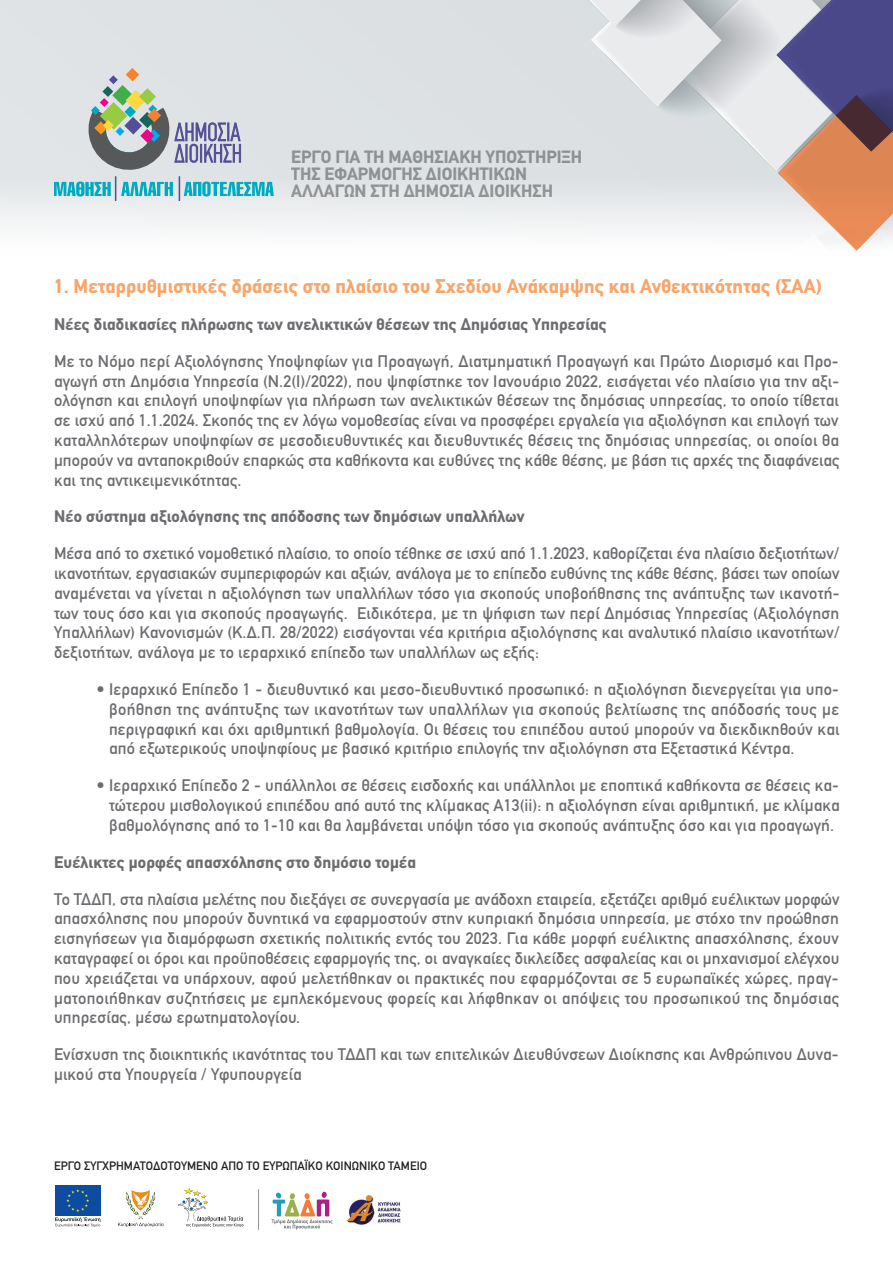
<style>
.page{position:relative;width:893px;height:1263px;background:#fff}
.page>*{position:absolute;margin:0;border:0;box-sizing:border-box;transform-origin:0 0}
.t1{font:700 19.5px "CF Din";letter-spacing:.01em;color:#f9a468}
.t2{font:700 17.55px/17px "CF Din";color:#57585a}
.t3{font:16.5px/19.8px "CF Din";letter-spacing:.01em;color:#6c6d70;text-align:justify}
.t4{font:700 16.5px "CF Din";letter-spacing:.01em;color:#6c6d70}
.t5{font:12px "CF Din";color:#231f20}
</style>
<div class="page">
<svg style="left:0;top:0;width:549px;height:230px"></svg>
<svg style="left:549px;top:0;width:344px;height:251px"></svg>
<svg style="left:54px;top:68px;width:220px;height:133px"></svg>
<svg style="left:178px;top:1188px;width:65px;height:39px"></svg>
<svg style="left:118px;top:1190px;width:45px;height:37px"></svg>
<div style="left:55px;top:1185px;width:45px;height:31px;background:#0d4da1"></div>
<svg style="left:55px;top:1189px;width:45px;height:38px"></svg>
<hr style="left:258px;top:1189px;width:1px;height:41px;background:#231f20">
<img style="left:346px;top:1195px;width:55px;height:30px">
<svg style="left:272px;top:1192px;width:61px;height:37px"></svg>
<p class="t2" style="left:291px;top:149px;width:292px">ΕΡΓΟ ΓΙΑ ΤΗ ΜΑΘΗΣΙΑΚΗ ΥΠΟΣΤΗΡΙΞΗ<br>ΤΗΣ ΕΦΑΡΜΟΓΗΣ ΔΙΟΙΚΗΤΙΚΩΝ<br>ΑΛΛΑΓΩΝ ΣΤΗ ΔΗΜΟΣΙΑ ΔΙΟΙΚΗΣΗ</p>
<p class="t1" style="left:54px;top:276px;width:770px">1. Μεταρρυθμιστικές δράσεις στο πλαίσιο του Σχεδίου Ανάκαμψης και Ανθεκτικότητας (ΣΑΑ)</p>
<p class="t4" style="left:54px;top:315px;width:554px">Νέες διαδικασίες πλήρωσης των ανελικτικών θέσεων της Δημόσιας Υπηρεσίας</p>
<p class="t3" style="left:54px;top:351px;width:787px">Με το Νόμο περί Αξιολόγησης Υποψηφίων για Προαγωγή, Διατμηματική Προαγωγή και Πρώτο Διορισμό και Προ&shy;αγωγή στη Δημόσια Υπηρεσία (Ν.2(Ι)/2022), που ψηφίστηκε τον Ιανουάριο 2022, εισάγεται νέο πλαίσιο για την αξι&shy;ολόγηση και επιλογή υποψηφίων για πλήρωση των ανελικτικών θέσεων της δημόσιας υπηρεσίας, το οποίο τίθεται σε ισχύ από 1.1.2024. Σκοπός της εν λόγω νομοθεσίας είναι να προσφέρει εργαλεία για αξιολόγηση και επιλογή των καταλληλότερων υποψηφίων σε μεσοδιευθυντικές και διευθυντικές θέσεις της δημόσιας υπηρεσίας, οι οποίοι θα μπορούν να ανταποκριθούν επαρκώς στα καθήκοντα και ευθύνες της κάθε θέσης, με βάση τις αρχές της διαφάνειας και της αντικειμενικότητας.</p>
<p class="t4" style="left:54px;top:508px;width:472px">Νέο σύστημα αξιολόγησης της απόδοσης των δημόσιων υπαλλήλων</p>
<p class="t3" style="left:54px;top:544px;width:787px">Mέσα από το σχετικό νομοθετικό πλαίσιο, το οποίο τέθηκε σε ισχύ από 1.1.2023, καθορίζεται ένα πλαίσιο δεξιοτήτων/ ικανοτήτων, εργασιακών συμπεριφορών και αξιών, ανάλογα με το επίπεδο ευθύνης της κάθε θέσης, βάσει των οποίων αναμένεται να γίνεται η αξιολόγηση των υπαλλήλων τόσο για σκοπούς υποβοήθησης της ανάπτυξης των ικανοτή&shy;των τους όσο και για σκοπούς προαγωγής. Ειδικότερα, με τη ψήφιση των περί Δημόσιας Υπηρεσίας (Αξιολόγηση Υπαλλήλων) Κανονισμών (Κ.Δ.Π. 28/2022) εισάγονται νέα κριτήρια αξιολόγησης και αναλυτικό πλαίσιο ικανοτήτων/ δεξιοτήτων, ανάλογα με το ιεραρχικό επίπεδο των υπαλλήλων ως εξής:</p>
<p class="t3" style="left:109px;top:680px;width:732px;text-indent:-13px">• Ιεραρχικό Επίπεδο 1 - διευθυντικό και μεσο-διευθυντικό προσωπικό: η αξιολόγηση διενεργείται για υπο&shy;βοήθηση της ανάπτυξης των ικανοτήτων των υπαλλήλων για σκοπούς βελτίωσης της απόδοσής τους με περιγραφική και όχι αριθμητική βαθμολογία. Οι θέσεις του επιπέδου αυτού μπορούν να διεκδικηθούν και από εξωτερικούς υποψηφίους με βασικό κριτήριο επιλογής την αξιολόγηση στα Εξεταστικά Κέντρα.</p>
<p class="t3" style="left:109px;top:776px;width:732px;text-indent:-13px">• Ιεραρχικό Επίπεδο 2 - υπάλληλοι σε θέσεις εισδοχής και υπάλληλοι με εποπτικά καθήκοντα σε θέσεις κα&shy;τώτερου μισθολογικού επιπέδου από αυτό της κλίμακας Α13(ii): η αξιολόγηση είναι αριθμητική, με κλίμακα βαθμολόγησης από το 1-10 και θα λαμβάνεται υπόψη τόσο για σκοπούς ανάπτυξης όσο και για προαγωγή.</p>
<p class="t4" style="left:54px;top:853px;width:364px">Ευέλικτες μορφές απασχόλησης στο δημόσιο τομέα</p>
<p class="t3" style="left:54px;top:889px;width:787px">Το ΤΔΔΠ, στα πλαίσια μελέτης που διεξάγει σε συνεργασία με ανάδοχη εταιρεία, εξετάζει αριθμό ευέλικτων μορφών απασχόλησης που μπορούν δυνητικά να εφαρμοστούν στην κυπριακή δημόσια υπηρεσία, με στόχο την προώθηση εισηγήσεων για διαμόρφωση σχετικής πολιτικής εντός του 2023. Για κάθε μορφή ευέλικτης απασχόλησης, έχουν καταγραφεί οι όροι και προϋποθέσεις εφαρμογής της, οι αναγκαίες δικλείδες ασφαλείας και οι μηχανισμοί ελέγχου που χρειάζεται να υπάρχουν, αφού μελετήθηκαν οι πρακτικές που εφαρμόζονται σε 5 ευρωπαϊκές χώρες, πραγ&shy;ματοποιήθηκαν συζητήσεις με εμπλεκόμενους φορείς και λήφθηκαν οι απόψεις του προσωπικού της δημόσιας υπηρεσίας, μέσω ερωτηματολογίου.</p>
<p class="t3" style="left:54px;top:1045px;width:786px">Ενίσχυση της διοικητικής ικανότητας του ΤΔΔΠ και των επιτελικών Διευθύνσεων Διοίκησης και Ανθρώπινου Δυνα&shy;μικού στα Υπουργεία / Υφυπουργεία</p>
<p class="t5" style="left:54px;top:1159px;width:375px">ΕΡΓΟ ΣΥΓΧΡΗΜΑΤΟΔΟΤΟΥΜΕΝΟ ΑΠΟ ΤΟ ΕΥΡΩΠΑΪΚΟ ΚΟΙΝΩΝΙΚΌ ΤΑΜΕΊΟ</p>
</div>
